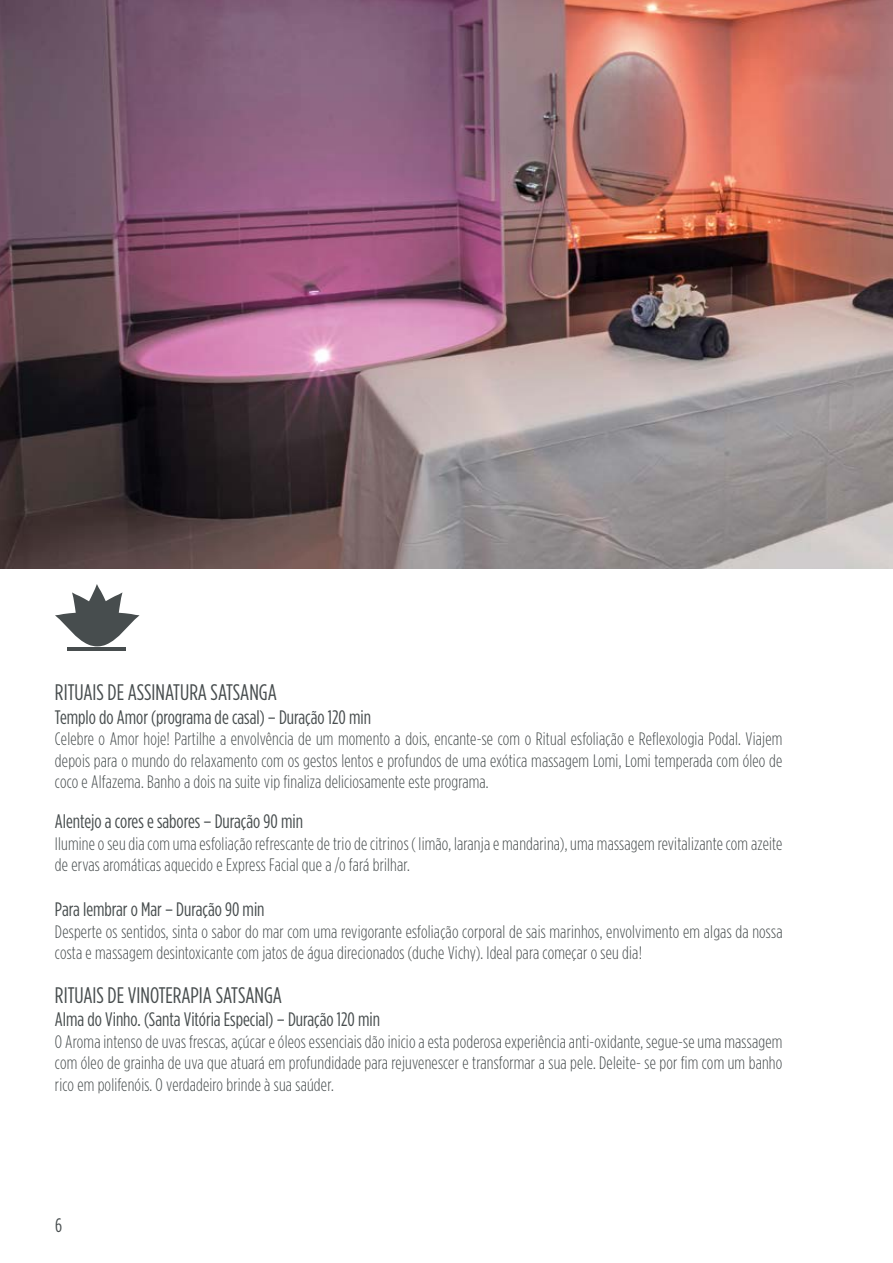
<style>
.page{position:relative;width:893px;height:1263px;background:#fff}
.page>*{position:absolute;margin:0;border:0;box-sizing:border-box;transform-origin:0 0}
.t1{font:22.5px "Gotham Condensed";color:#474d4e}
.t2{font:19.5px "Gotham Condensed";color:#474d4e}
.t3{font:300 18px/21.6px "Gotham Condensed";letter-spacing:.01em;color:#474d4e;text-align:justify}
</style>
<div class="page">
<hr style="left:67px;top:647px;width:58px;height:4px;background:#474d4e">
<svg style="left:55px;top:584px;width:85px;height:62px"></svg>
<img style="left:0;top:0;width:893px;height:568px">
<p class="t1" style="left:55px;top:679px;width:224px">RITUAIS DE ASSINATURA SATSANGA</p>
<p class="t2" style="left:55px;top:706px;width:318px">Templo do Amor (programa de casal) – Duração 120 min</p>
<p class="t3" style="left:55px;top:728px;width:729px">Celebre o Amor hoje! Partilhe a envolvência de um momento a dois, encante-se com o Ritual esfoliação e Reflexologia Podal. Viajem depois para o mundo do relaxamento com os gestos lentos e profundos de uma exótica massagem Lomi, Lomi temperada com óleo de coco e Alfazema. Banho a dois na suite vip finaliza deliciosamente este programa.</p>
<p class="t2" style="left:55px;top:810px;width:250px">Alentejo a cores e sabores – Duração 90 min</p>
<p class="t3" style="left:55px;top:832px;width:729px">Ilumine o seu dia com uma esfoliação refrescante de trio de citrinos ( limão, laranja e mandarina), uma massagem revitalizante com azeite de ervas aromáticas aquecido e Express Facial que a /o fará brilhar.</p>
<p class="t2" style="left:55px;top:898px;width:211px">Para lembrar o Mar – Duração 90 min</p>
<p class="t3" style="left:55px;top:920px;width:729px">Desperte os sentidos, sinta o sabor do mar com uma revigorante esfoliação corporal de sais marinhos, envolvimento em algas da nossa costa e massagem desintoxicante com jatos de água direcionados (duche Vichy). Ideal para começar o seu dia!</p>
<p class="t1" style="left:55px;top:982px;width:229px">RITUAIS DE VINOTERAPIA SATSANGA</p>
<p class="t2" style="left:55px;top:1008px;width:327px">Alma do Vinho. (Santa Vitória Especial) – Duração 120 min</p>
<p class="t3" style="left:55px;top:1030px;width:729px">O Aroma intenso de uvas frescas, açúcar e óleos essenciais dão inicio a esta poderosa experiência anti-oxidante, segue-se uma massagem com óleo de grainha de uva que atuará em profundidade para rejuvenescer e transformar a sua pele. Deleite- se por fim com um banho rico em polifenóis. O verdadeiro brinde à sua saúder.</p>
<p class="t2" style="left:55px;top:1214px;width:8px">6</p>
</div>
